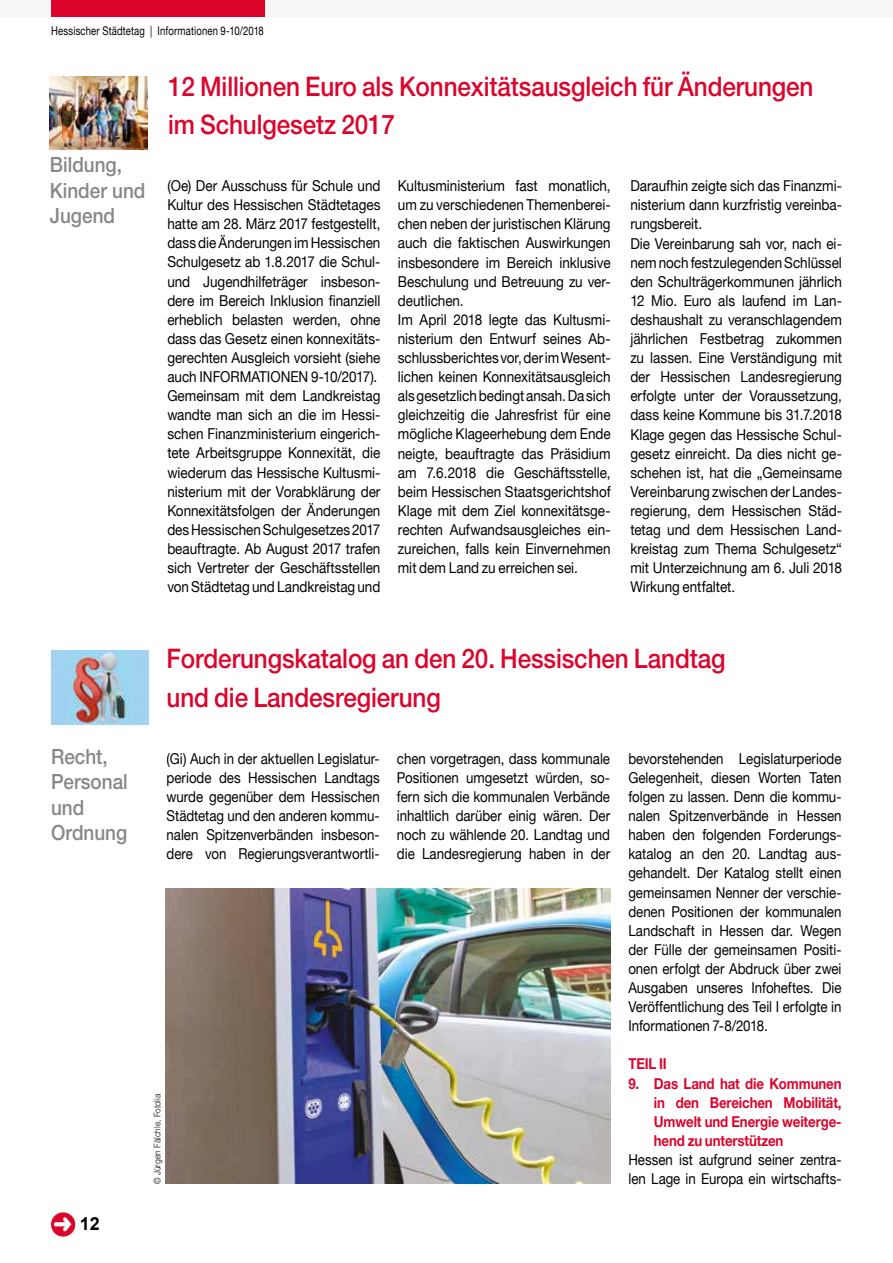
<style>
.page{position:relative;width:893px;height:1263px;background:#fff}
.page>*{position:absolute;margin:0;border:0;box-sizing:border-box;transform-origin:0 0}
.t1{font:500 27px/38.2px "Helvetica 65";letter-spacing:-.005em;color:#db052c;scale:.9 1}
.t2{font:500 21px/25.5px "Helvetica 65";color:#878787;scale:.9 1}
.t3{font:700 18px "Arial";color:#000}
.t4{font:15px/19px "Helvetica Neue";color:#000;scale:.9 1}
.t5{font:15px/19px "Helvetica Neue";color:#000;text-align:justify;scale:.89 1}
.t6{font:700 15px/19px "Helvetica Neue";letter-spacing:-.01em;color:#db052c;text-align:justify;scale:.89 1}
.t7{font:12px "Helvetica Neue";letter-spacing:.015em;color:#000;scale:.79 1}
.t8{font:300 9px "Helvetica";letter-spacing:.005em;color:#000;scale:.9 1}
</style>
<div class="page">
<div style="left:0;top:0;width:893px;height:17px;background:#f6f6f6"></div>
<div style="left:51px;top:0;width:213px;height:17px;background:#db052c"></div>
<img style="left:166px;top:889px;width:444px;height:295px">
<img style="left:50px;top:77px;width:98px;height:73px">
<img style="left:51px;top:651px;width:98px;height:73px">
<div style="left:51px;top:1212px;width:24px;height:24px;background:#db052c;border-radius:50%"></div>
<p class="t7" style="left:51px;top:23px;width:271px">Hessischer Städtetag | Informationen 9-10/2018</p>
<h1 class="t1" style="left:168px;top:67px;width:719px">12 Millionen Euro als Konnexitätsausgleich für Änderungen im Schulgesetz 2017</h1>
<h2 class="t2" style="left:50px;top:152px;width:108px">Bildung,<br>Kinder und<br>Jugend</h2>
<p class="t4" style="left:167px;top:176px;width:238px">(Oe) Der Ausschuss für Schule und Kultur des Hessischen Städtetages hatte am 28. März 2017 festgestellt, dass die Änderungen im Hessischen Schulgesetz ab 1.8.2017 die Schul&shy;und Jugendhilfeträger insbeson&shy;dere im Bereich Inklusion finanziell erheblich belasten werden, ohne dass das Gesetz einen konnexitäts&shy;gerechten Ausgleich vorsieht (siehe auch INFORMATIONEN 9-10/2017).<br>Gemeinsam mit dem Landkreistag wandte man sich an die im Hessi&shy;schen Finanzministerium eingerich&shy;tete Arbeitsgruppe Konnexität, die wiederum das Hessische Kultusmi&shy;nisterium mit der Vorabklärung der Konnexitätsfolgen der Änderungen des Hessischen Schulgesetzes 2017 beauftragte. Ab August 2017 trafen sich Vertreter der Geschäftsstellen von Städtetag und Landkreistag und</p>
<p class="t4" style="left:398px;top:176px;width:238px">Kultusministerium fast monatlich, um zu verschiedenen Themenberei&shy;chen neben der juristischen Klärung auch die faktischen Auswirkungen insbesondere im Bereich inklusive Beschulung und Betreuung zu ver&shy;deutlichen.<br>Im April 2018 legte das Kultusmi&shy;nisterium den Entwurf seines Ab&shy;schlussberichtes vor, der im Wesent&shy;lichen keinen Konnexitätsausgleich als gesetzlich bedingt ansah. Da sich gleichzeitig die Jahresfrist für eine mögliche Klageerhebung dem Ende neigte, beauftragte das Präsidium am 7.6.2018 die Geschäftsstelle, beim Hessischen Staatsgerichtshof Klage mit dem Ziel konnexitätsge&shy;rechten Aufwandsausgleiches ein&shy;zureichen, falls kein Einvernehmen mit dem Land zu erreichen sei.</p>
<p class="t4" style="left:630px;top:176px;width:237px">Daraufhin zeigte sich das Finanzmi&shy;nisterium dann kurzfristig vereinba&shy;rungsbereit.<br>Die Vereinbarung sah vor, nach ei&shy;nem noch festzulegenden Schlüssel den Schulträgerkommunen jährlich<br>12 Mio. Euro als laufend im Lan&shy;deshaushalt zu veranschlagendem jährlichen Festbetrag zukommen zu lassen. Eine Verständigung mit der Hessischen Landesregierung erfolgte unter der Voraussetzung, dass keine Kommune bis 31.7.2018<br>Klage gegen das Hessische Schul&shy;gesetz einreicht. Da dies nicht ge&shy;schehen ist, hat die „Gemeinsame<br>Vereinbarung zwischen der Landes&shy;regierung, dem Hessischen Städ&shy;tetag und dem Hessischen Land&shy;kreistag zum Thema Schulgesetz“ mit Unterzeichnung am 6. Juli 2018<br>Wirkung entfaltet.</p>
<h2 class="t2" style="left:51px;top:743px;width:87px">Recht,<br>Personal und<br>Ordnung</h2>
<p class="t3" style="left:80px;top:1212px;width:22px">12</p>
<h1 class="t1" style="left:167px;top:639px;width:623px">Forderungskatalog an den 20. Hessischen Landtag und die Landesregierung</h1>
<p class="t5" style="left:167px;top:749px;width:241px">(Gi) Auch in der aktuellen Legislatur&shy;periode des Hessischen Landtags wurde gegenüber dem Hessischen Städtetag und den anderen kommu&shy;nalen Spitzenverbänden insbeson&shy;dere von Regierungsverantwortli-</p>
<p class="t5" style="left:397px;top:749px;width:241px">chen vorgetragen, dass kommunale Positionen umgesetzt würden, so&shy;fern sich die kommunalen Verbände inhaltlich darüber einig wären. Der noch zu wählende 20. Landtag und die Landesregierung haben in der</p>
<p class="t5" style="left:628px;top:749px;width:241px">bevorstehenden Legislaturperiode Gelegenheit, diesen Worten Taten folgen zu lassen. Denn die kommu&shy;nalen Spitzenverbände in Hessen haben den folgenden Forderungs&shy;katalog an den 20. Landtag aus&shy;gehandelt. Der Katalog stellt einen gemeinsamen Nenner der verschie&shy;denen Positionen der kommunalen Landschaft in Hessen dar. Wegen der Fülle der gemeinsamen Positi&shy;onen erfolgt der Abdruck über zwei Ausgaben unseres Infoheftes. Die Veröffentlichung des Teil I erfolgte in Informationen 7-8/2018.</p>
<p class="t6" style="left:628px;top:1054px;width:45px">TEIL II</p>
<p class="t6" style="left:654px;top:1073px;width:212px;text-indent:-26px">9. Das Land hat die Kommunen in den Bereichen Mobilität, Umwelt und Energie weiterge&shy;hend zu unterstützen</p>
<p class="t5" style="left:628px;top:1150px;width:241px">Hessen ist aufgrund seiner zentra-</p>
<p class="t8" style="left:152px;top:1184px;width:102px;rotate:-90deg">© Jürgen Fälchle, Fotolia</p>
<p class="t5" style="left:628px;top:1169px;width:241px">len Lage in Europa ein wirtschafts-</p>
</div>
